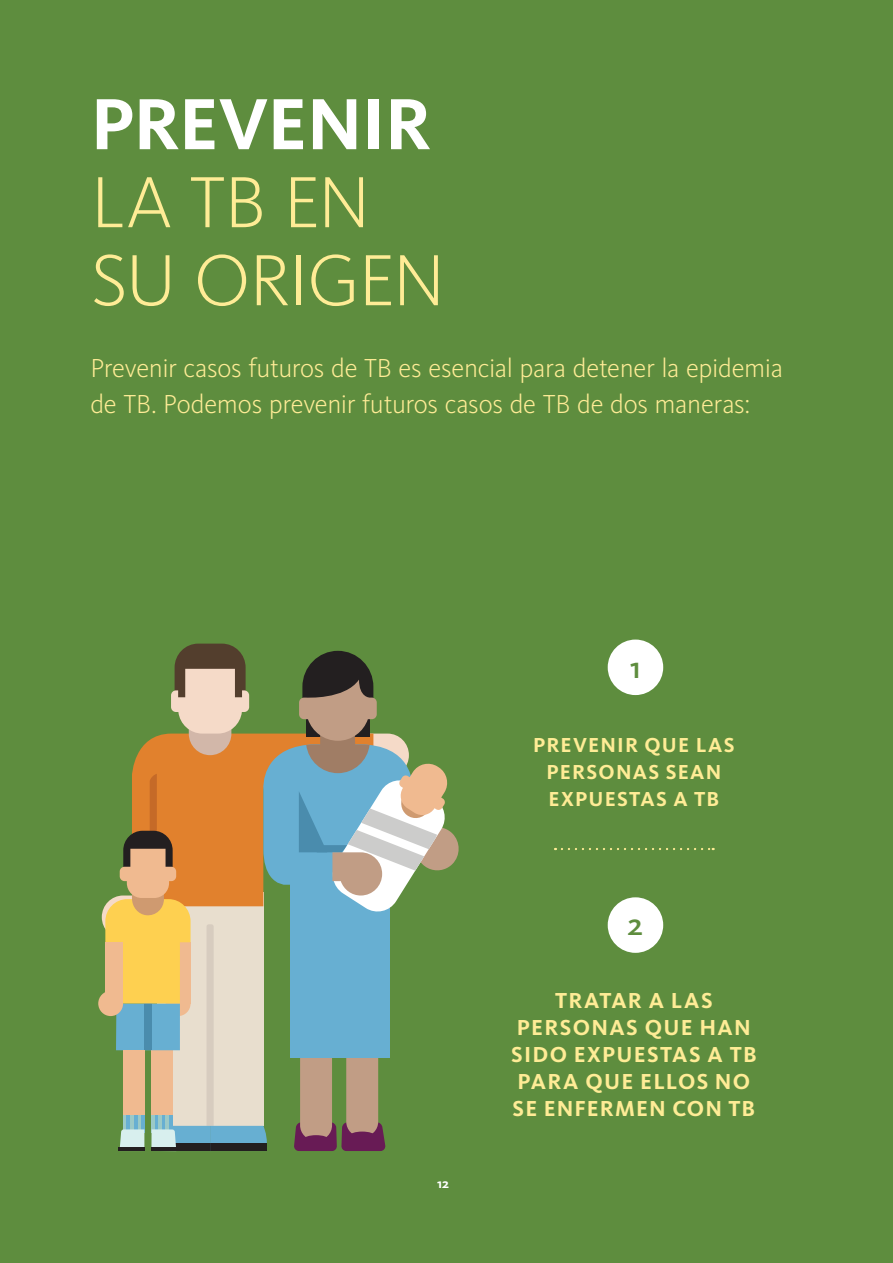
<style>
.page{position:relative;width:893px;height:1263px;background:#5e8d3e}
.page>*{position:absolute;margin:0;border:0;box-sizing:border-box;transform-origin:0 0}
.t1{font:300 75px/78px "Kievit OT";letter-spacing:-.02em;color:#ffec96}
.t2{font:700 75px "Kievit OT";letter-spacing:-.01em;color:#fff}
.t3{font:500 31.5px "Kievit OT";color:#5e8d3e}
.t4{font:300 27px/36px "Kievit OT";letter-spacing:-.015em;color:#ffec96}
.t5{font:700 22.5px/27px "Kievit OT";letter-spacing:.055em;color:#ffec96;text-align:center}
.t6{font:700 21px/27px "Kievit OT";letter-spacing:.06em;color:#ffec96;text-align:center}
.t7{font:700 13.5px "Kievit OT";color:#fff}
</style>
<div class="page">
<div style="left:608px;top:639px;width:55px;height:56px;background:#fff;border-radius:50%"></div>
<div style="left:608px;top:897px;width:55px;height:56px;background:#fff;border-radius:50%"></div>
<svg style="left:562px;top:848px;width:152px;height:2px"></svg>
<div style="left:98px;top:991px;width:25px;height:25px;background:#f0ba90;border-radius:50%"></div>
<svg style="left:102px;top:644px;width:357px;height:507px"></svg>
<hr style="left:151px;top:1147px;width:27px;height:4px;background:#231f20">
<h1 class="t2" style="left:91px;top:79px;width:342px">PREVENIR</h1>
<h1 class="t1" style="left:91px;top:162px;width:356px">LA TB EN<br>SU ORIGEN</h1>
<p class="t4" style="left:90px;top:350px;width:694px">Prevenir casos futuros de TB es esencial para detener la epidemia de TB. Podemos prevenir futuros casos de TB de dos maneras:</p>
<p class="t3" style="left:630px;top:649px;width:12px">1</p>
<p class="t6" style="left:533px;top:731px;width:203px">PREVENIR QUE LAS<br>PERSONAS SEAN<br>EXPUESTAS A TB</p>
<p class="t3" style="left:628px;top:905px;width:17px">2</p>
<p class="t7" style="left:437px;top:1176px;width:13px">12</p>
<p class="t5" style="left:511px;top:987px;width:247px">TRATAR A LAS<br>PERSONAS QUE HAN<br>SIDO EXPUESTAS A TB<br>PARA QUE ELLOS NO<br>SE ENFERMEN CON TB</p>
</div>
